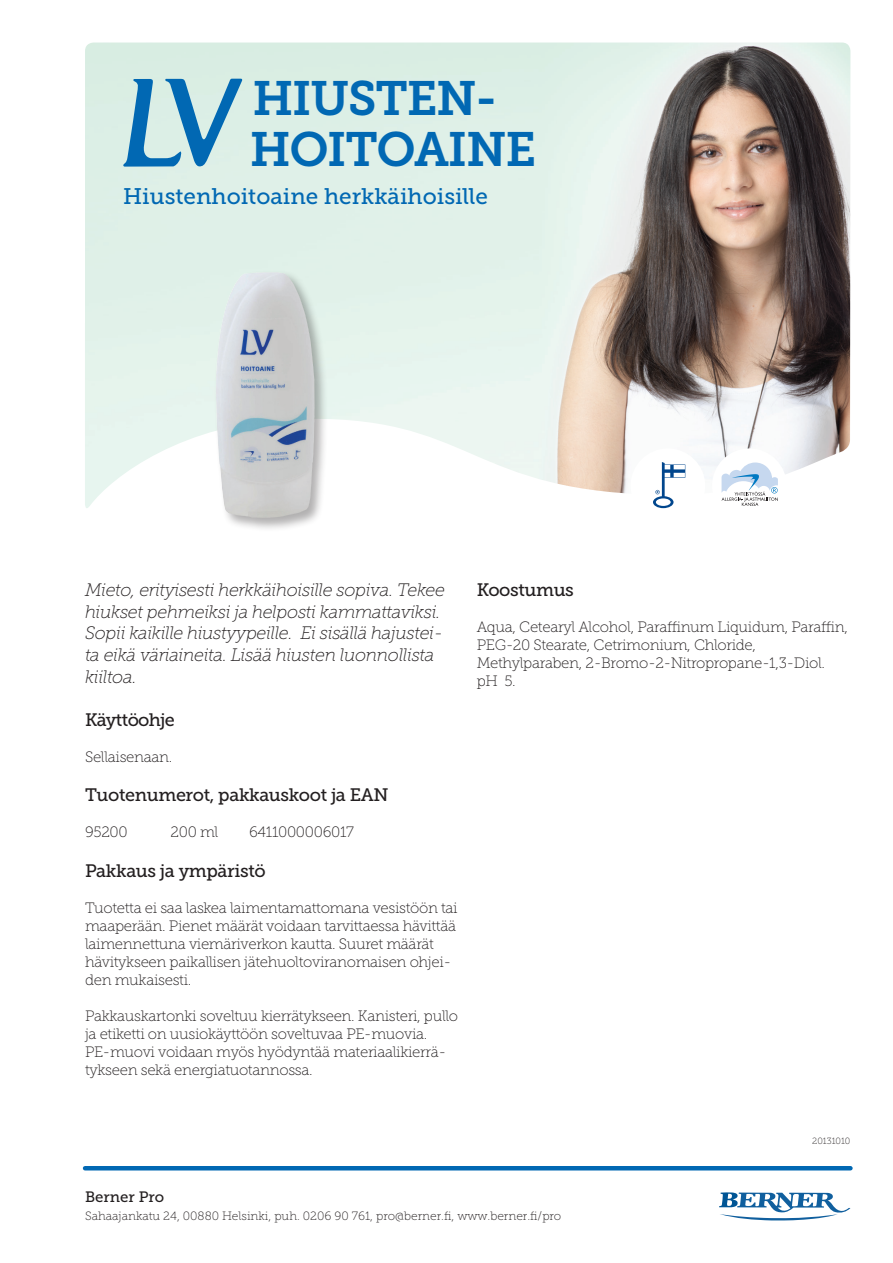
<style>
.page{position:relative;width:893px;height:1263px;background:#fff}
.page>*{position:absolute;margin:0;border:0;box-sizing:border-box;transform-origin:0 0}
.t1{font:48px/51px "Museo Slab 700";letter-spacing:-.025em;color:#0168b3}
.t2{font:22.5px "Museo Slab 500";color:#0168b3}
.t3{font:italic 18px/21.6px "Museo Slab 100";letter-spacing:-.02em;color:#231f20}
.t4{font:18px "Museo Slab 500";letter-spacing:-.02em;color:#231f20}
.t5{font:15px/18px "Museo Slab 100";letter-spacing:-.02em;color:#231f20}
.t6{font:15px "Museo Slab 500";color:#231f20}
.t7{font:12px "Museo Slab 100";color:#231f20}
.t8{font:9px "Museo Slab 100";color:#231f20}
</style>
<div class="page">
<img style="left:85px;top:43px;width:765px;height:465px">
<svg style="left:719px;top:1192px;width:131px;height:28px"></svg>
<hr style="left:85px;top:1166px;width:765px;height:4px;background:#0168b3">
<svg style="left:123px;top:79px;width:119px;height:88px;background:#8cbdd3"></svg>
<div style="left:631px;top:448px;width:74px;height:75px;background:#fff;border-radius:50%"></div>
<svg style="left:653px;top:462px;width:32px;height:46px"></svg>
<div style="left:214px;top:270px;width:114px;height:262px;background:#231f20;opacity:.35"></div>
<img style="left:224px;top:272px;width:50px;height:41px">
<div style="left:712px;top:448px;width:75px;height:75px;background:#fff;border-radius:50%"></div>
<svg style="left:722px;top:462px;width:56px;height:44px"></svg>
<h1 class="t1" style="left:250px;top:73px;width:288px">HIUSTEN-<br>HOITOAINE</h1>
<h2 class="t2" style="left:123px;top:184px;width:366px">Hiustenhoitoaine herkkäihoisille</h2>
<p class="t3" style="left:85px;top:579px;width:361px">Mieto, erityisesti herkkäihoisille sopiva. Tekee hiukset pehmeiksi ja helposti kammattaviksi.<br>Sopii kaikille hiustyypeille. Ei sisällä hajustei&shy;ta eikä väriaineita. Lisää hiusten luonnollista kiiltoa.</p>
<p class="t4" style="left:85px;top:709px;width:91px">Käyttöohje</p>
<p class="t5" style="left:85px;top:748px;width:89px">Sellaisenaan.</p>
<p class="t4" style="left:85px;top:785px;width:305px">Tuotenumerot, pakkauskoot ja EAN</p>
<p class="t5" style="left:85px;top:823px;width:44px">95200</p>
<p class="t5" style="left:171px;top:823px;width:49px">200 ml</p>
<p class="t5" style="left:249px;top:823px;width:106px">6411000006017</p>
<p class="t4" style="left:85px;top:861px;width:182px">Pakkaus ja ympäristö</p>
<p class="t5" style="left:85px;top:899px;width:374px">Tuotetta ei saa laskea laimentamattomana vesistöön tai maaperään. Pienet määrät voidaan tarvittaessa hävittää laimennettuna viemäriverkon kautta. Suuret määrät hävitykseen paikallisen jätehuoltoviranomaisen ohjei&shy;den mukaisesti.</p>
<p class="t5" style="left:85px;top:1007px;width:375px">Pakkauskartonki soveltuu kierrätykseen. Kanisteri, pullo ja etiketti on uusiokäyttöön soveltuvaa PE-muovia.<br>PE-muovi voidaan myös hyödyntää materiaalikierrä&shy;tykseen sekä energiatuotannossa.</p>
<p class="t4" style="left:477px;top:580px;width:99px">Koostumus</p>
<p class="t5" style="left:477px;top:618px;width:373px">Aqua, Cetearyl Alcohol, Paraffinum Liquidum, Paraffin, PEG-20 Stearate, Cetrimonium, Chloride, Methylparaben, 2-Bromo-2-Nitropropane-1,3-Diol. pH 5.</p>
<p class="t8" style="left:812px;top:1135px;width:40px">20131010</p>
<p class="t6" style="left:85px;top:1188px;width:81px">Berner Pro</p>
<p class="t7" style="left:85px;top:1209px;width:478px">Sahaajankatu 24, 00880 Helsinki, puh. 0206 90 761, pro@berner.fi, www.berner.fi/pro</p>
</div>
